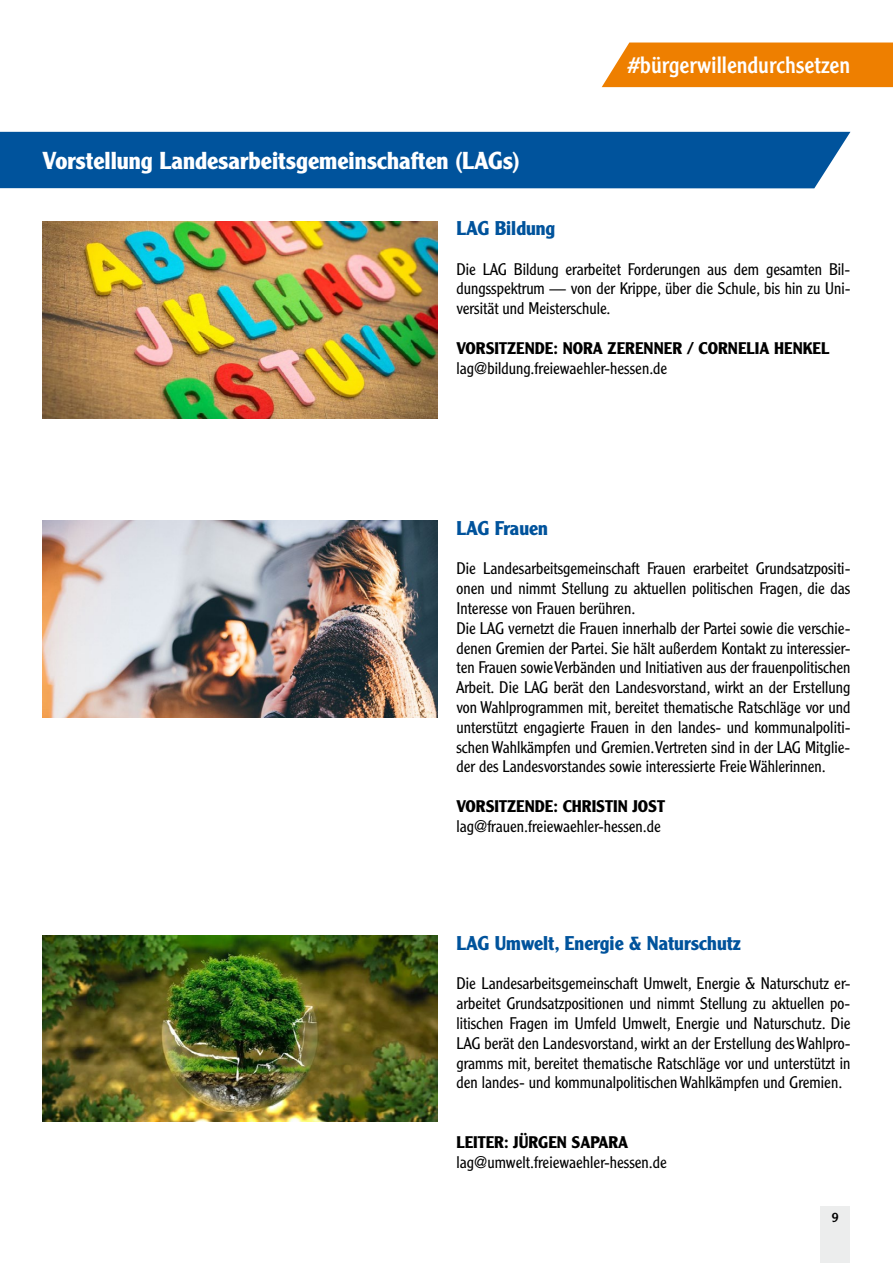
<style>
.page{position:relative;width:893px;height:1263px;background:#fff}
.page>*{position:absolute;margin:0;border:0;box-sizing:border-box;transform-origin:0 0}
.t1{font:700 24px "Clearface Gothic LT Std";color:#fff}
.t2{font:23.1px "Clearface Gothic LT Std";color:#fff}
.t3{font:700 19.5px "Clearface Gothic LT Std";color:#00539c}
.t4{font:300 16.5px/19.8px "Clearface Gothic LT Std";color:#000;text-align:justify}
.t5{font:700 16.5px "Clearface Gothic LT Std";color:#000}
.t6{font:13.5px "Clearface Gothic LT Std";color:#000}
</style>
<div class="page">
<div style="left:602px;top:43px;width:291px;height:44px;background:#ee7f00"></div>
<div style="left:0;top:132px;width:850px;height:56px;background:#00539c"></div>
<div style="left:820px;top:1206px;width:30px;height:57px;background:#eceded"></div>
<img style="left:43px;top:221px;width:395px;height:197px">
<img style="left:43px;top:521px;width:395px;height:197px">
<img style="left:43px;top:935px;width:395px;height:187px">
<h1 class="t1" style="left:43px;top:146px;width:479px">Vorstellung Landesarbeitsgemeinschaften (LAGs)</h1>
<h2 class="t2" style="left:628px;top:50px;width:224px">#bürgerwillendurchsetzen</h2>
<p class="t3" style="left:456px;top:217px;width:100px">LAG Bildung</p>
<p class="t4" style="left:456px;top:259px;width:396px">Die LAG Bildung erarbeitet Forderungen aus dem gesamten Bil&shy;dungsspektrum — von der Krippe, über die Schule, bis hin zu Uni&shy;versität und Meisterschule.</p>
<p class="t5" style="left:456px;top:338px;width:374px">VORSITZENDE: NORA ZERENNER / CORNELIA HENKEL</p>
<p class="t4" style="left:456px;top:358px;width:212px">lag@bildung.freiewaehler-hessen.de</p>
<p class="t3" style="left:456px;top:517px;width:93px">LAG Frauen</p>
<p class="t4" style="left:456px;top:559px;width:396px;text-align:left">Die Landesarbeitsgemeinschaft Frauen erarbeitet Grundsatzpositi&shy;onen und nimmt Stellung zu aktuellen politischen Fragen, die das Interesse von Frauen berühren.<br>Die LAG vernetzt die Frauen innerhalb der Partei sowie die verschie&shy;denen Gremien der Partei. Sie hält außerdem Kontakt zu interessier&shy;ten Frauen sowie Verbänden und Initiativen aus der frauenpolitischen Arbeit. Die LAG berät den Landesvorstand, wirkt an der Erstellung von Wahlprogrammen mit, bereitet thematische Ratschläge vor und unterstützt engagierte Frauen in den landes- und kommunalpoliti&shy;schen Wahlkämpfen und Gremien. Vertreten sind in der LAG Mitglie&shy;der des Landesvorstandes sowie interessierte Freie Wählerinnen.</p>
<p class="t5" style="left:456px;top:797px;width:210px">VORSITZENDE: CHRISTIN JOST</p>
<p class="t4" style="left:456px;top:816px;width:206px">lag@frauen.freiewaehler-hessen.de</p>
<p class="t3" style="left:456px;top:931px;width:286px">LAG Umwelt, Energie &amp; Naturschutz</p>
<p class="t4" style="left:456px;top:974px;width:396px">Die Landesarbeitsgemeinschaft Umwelt, Energie &amp; Naturschutz er&shy;arbeitet Grundsatzpositionen und nimmt Stellung zu aktuellen po&shy;litischen Fragen im Umfeld Umwelt, Energie und Naturschutz. Die LAG berät den Landesvorstand, wirkt an der Erstellung des Wahlpro&shy;gramms mit, bereitet thematische Ratschläge vor und unterstützt in den landes- und kommunalpolitischen Wahlkämpfen und Gremien.</p>
<p class="t5" style="left:456px;top:1132px;width:173px">LEITER: JÜRGEN SAPARA</p>
<p class="t4" style="left:456px;top:1152px;width:212px">lag@umwelt.freiewaehler-hessen.de</p>
<p class="t6" style="left:832px;top:1208px;width:8px">9</p>
</div>
